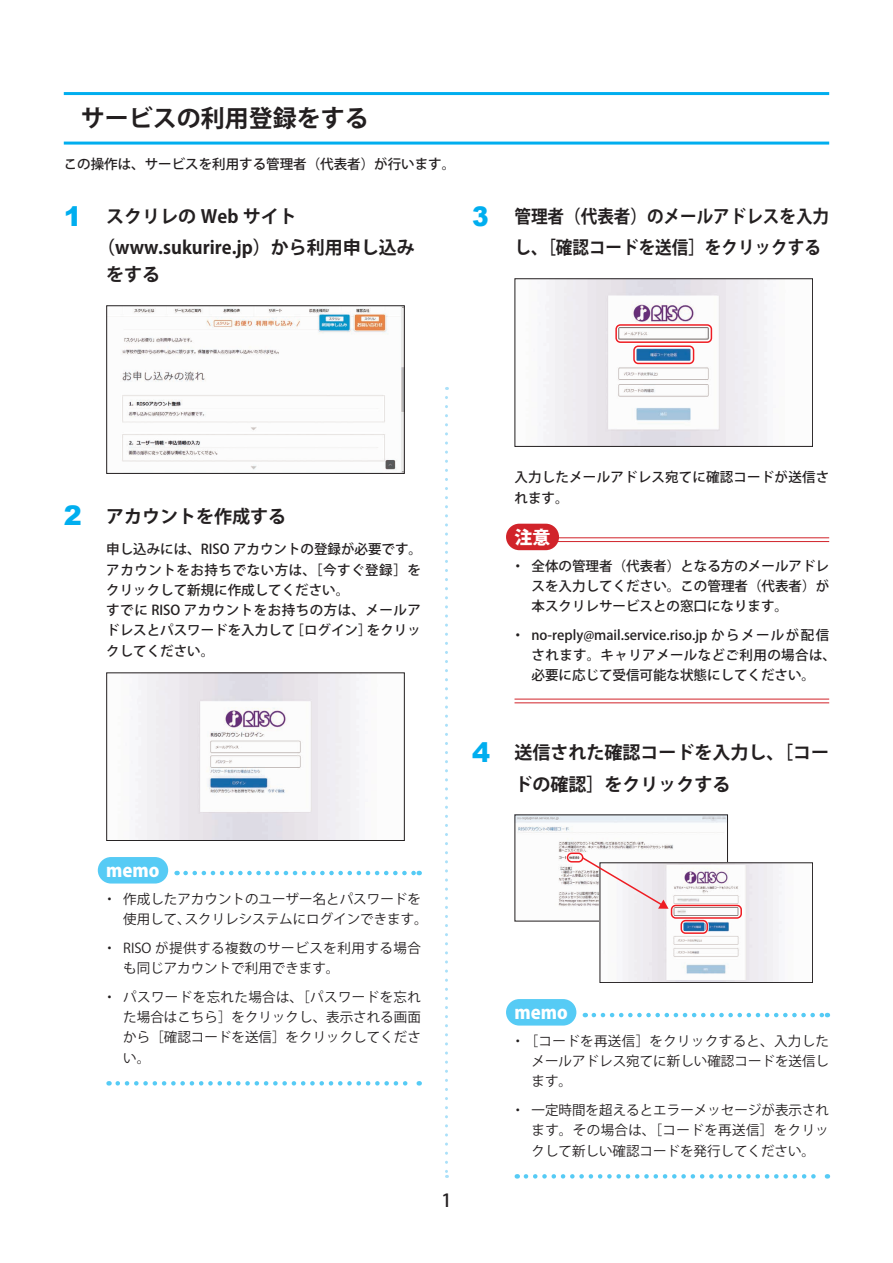
<style>
.page{position:relative;width:893px;height:1263px;background:#fff}
.page>*{position:absolute;margin:0;border:0;box-sizing:border-box;transform-origin:0 0}
.t1{font:700 24px "Koz Go Pro";color:#231f20}
.t2{font:700 18px/31.5px "Koz Go Pro";color:#231f20}
.t3{font:700 18px/31.5px "Koz Go Pro";color:#231f20;scale:.92 1}
.t4{font:800 18px "Koz Go Pro";color:#fff}
.t5{font:500 18px "Koz Go Pro";color:#231f20}
.t6{font:500 13.5px/20.2px "Koz Go Pro";color:#231f20}
.t7{font:13.5px/20.2px "Koz Go Pro";color:#231f20;text-align:justify}
.t8{font:13.5px/20.2px "Koz Go Pro";letter-spacing:.04em;color:#231f20}
.s1{font-family:"Arial";font-weight:900;font-size:27px;color:#00aeef}
</style>
<div class="page">
<hr style="left:64px;top:142px;width:765px;height:3px;background:#00aeef">
<hr style="left:64px;top:92px;width:765px;height:3px;background:#00aeef">
<div style="left:98px;top:857px;width:70px;height:26px;background:#56cbf5;border-radius:13px"></div>
<svg style="left:186px;top:871px;width:234px;height:4px"></svg>
<svg style="left:118px;top:1081px;width:302px;height:4px"></svg>
<img style="left:121px;top:307px;width:282px;height:165px">
<div style="left:106px;top:305px;width:299px;height:169px;border:1px solid #231f20"></div>
<img style="left:131px;top:674px;width:231px;height:165px">
<div style="left:106px;top:672px;width:299px;height:169px;border:1px solid #231f20"></div>
<div style="left:506px;top:524px;width:53px;height:26px;background:#d1232a;border-radius:13px"></div>
<hr style="left:549px;top:537px;width:280px;height:1px;background:#d1232a">
<hr style="left:549px;top:541px;width:280px;height:1px;background:#d1232a">
<hr style="left:514px;top:699px;width:315px;height:1px;background:#d1232a">
<hr style="left:514px;top:702px;width:315px;height:1px;background:#d1232a">
<div style="left:506px;top:999px;width:70px;height:26px;background:#56cbf5;border-radius:13px"></div>
<svg style="left:594px;top:1013px;width:234px;height:4px"></svg>
<svg style="left:526px;top:1174px;width:302px;height:4px"></svg>
<img style="left:539px;top:280px;width:231px;height:165px">
<div style="left:514px;top:278px;width:299px;height:169px;border:1px solid #231f20"></div>
<div style="left:615px;top:323px;width:98px;height:21px;border:3px solid #fff;border-radius:4px"></div>
<div style="left:615px;top:324px;width:97px;height:19px;border:2px solid #ee1d23;border-radius:4px"></div>
<div style="left:632px;top:345px;width:63px;height:20px;border:3px solid #fff;border-radius:4px"></div>
<div style="left:633px;top:345px;width:61px;height:19px;border:2px solid #ee1d23;border-radius:4px"></div>
<img style="left:516px;top:816px;width:210px;height:103px">
<img style="left:602px;top:864px;width:180px;height:117px">
<div style="left:600px;top:862px;width:213px;height:121px;border:1px solid #231f20"></div>
<div style="left:566px;top:852px;width:18px;height:11px;border:3px solid #fff;border-radius:4px"></div>
<div style="left:567px;top:852px;width:16px;height:10px;border:2px solid #ee1d23;border-radius:4px"></div>
<div style="left:670px;top:904px;width:73px;height:15px;border:3px solid #fff;border-radius:4px"></div>
<div style="left:671px;top:905px;width:71px;height:14px;border:2px solid #ee1d23;border-radius:4px"></div>
<div style="left:680px;top:919px;width:29px;height:16px;border:3px solid #fff;border-radius:4px"></div>
<div style="left:680px;top:920px;width:28px;height:14px;border:2px solid #ee1d23;border-radius:4px"></div>
<svg style="left:581px;top:856px;width:88px;height:53px"></svg>
<svg style="left:445px;top:397px;width:3px;height:781px"></svg>
<h1 class="t1" style="left:81px;top:103px;width:290px">サービスの利用登録をする</h1>
<p class="t6" style="left:64px;top:155px;width:393px">この操作は、サービスを利用する管理者（代表者）が行います。</p>
<h2 class="t2" style="left:97px;top:202px;width:319px;text-indent:-34px"><span class="s1">1</span> スクリレの Web サイト（www.sukurire.jp）から利用申し込み</h2>
<h2 class="t2" style="left:106px;top:260px;width:55px">をする</h2>
<h2 class="t3" style="left:514px;top:202px;width:343px;text-indent:-43px"><span class="s1">3</span> 管理者（代表者）のメールアドレスを入力し、［確認コードを送信］をクリックする</h2>
<h2 class="t2" style="left:64px;top:501px;width:224px"><span class="s1">2</span> アカウントを作成する</h2>
<p class="t6" style="left:106px;top:540px;width:317px">申し込みには、RISO アカウントの登録が必要です。アカウントをお持ちでない方は、［今すぐ登録］をクリックして新規に作成してください。<br>すでに RISO アカウントをお持ちの方は、メールアドレスとパスワードを入力して［ログイン］をクリックしてください。</p>
<p class="t6" style="left:514px;top:468px;width:316px">入力したメールアドレス宛てに確認コードが送信されます。</p>
<h2 class="t4" style="left:514px;top:525px;width:37px">注意</h2>
<p class="t6" style="left:531px;top:556px;width:299px;text-align:justify;text-indent:-20px">・ 全体の管理者（代表者）となる方のメールアドレスを入力してください。この管理者（代表者）が本スクリレサービスとの窓口になります。</p>
<p class="t6" style="left:531px;top:625px;width:306px;text-indent:-20px">・ no-reply@mail.service.riso.jp からメールが配信されます。キャリアメールなどご利用の場合は、必要に応じて受信可能な状態にしてください。</p>
<h2 class="t2" style="left:514px;top:738px;width:316px;text-indent:-43px"><span class="s1">4</span> 送信された確認コードを入力し、［コードの確認］をクリックする</h2>
<h2 class="t4" style="left:106px;top:859px;width:55px">memo</h2>
<p class="t7" style="left:123px;top:889px;width:306px;text-indent:-20px">・ 作成したアカウントのユーザー名とパスワードを使用して、スクリレシステムにログインできます。</p>
<p class="t8" style="left:123px;top:938px;width:299px;text-indent:-20px">・ RISO が提供する複数のサービスを利用する場合も同じアカウントで利用できます。</p>
<p class="t7" style="left:123px;top:987px;width:299px;text-indent:-20px">・ パスワードを忘れた場合は、［パスワードを忘れた場合はこちら］をクリックし、表示される画面から［確認コードを送信］をクリックしてください。</p>
<h2 class="t5" style="left:441px;top:1188px;width:12px">1</h2>
<h2 class="t4" style="left:514px;top:1001px;width:55px">memo</h2>
<p class="t7" style="left:531px;top:1031px;width:299px;text-indent:-20px">・ ［コードを再送信］をクリックすると、入力したメールアドレス宛てに新しい確認コードを送信します。</p>
<p class="t7" style="left:531px;top:1100px;width:299px;text-indent:-20px">・ 一定時間を超えるとエラーメッセージが表示されます。その場合は、［コードを再送信］をクリックして新しい確認コードを発行してください。</p>
</div>
